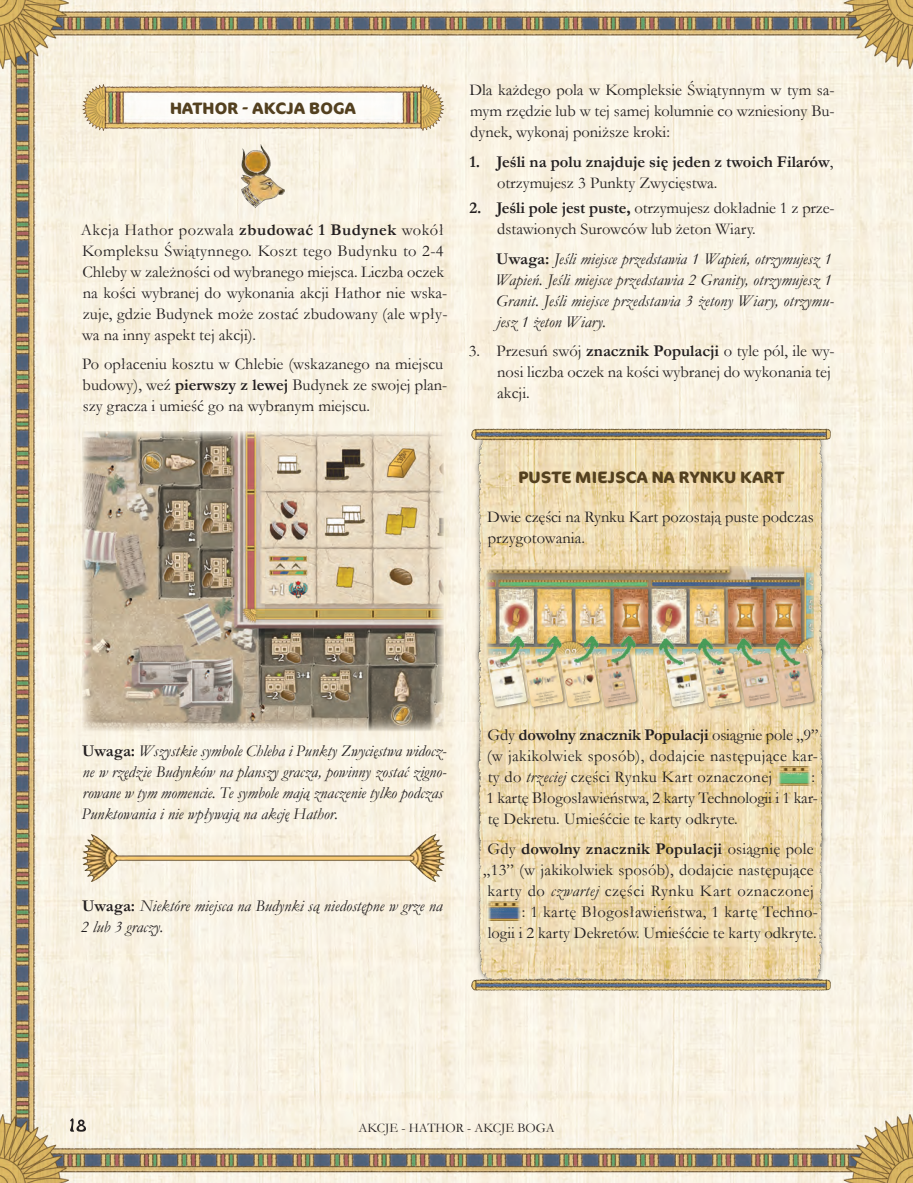
<style>
.page{position:relative;width:913px;height:1183px;background:#fff}
.page>*{position:absolute;margin:0;border:0;box-sizing:border-box;transform-origin:0 0}
.t1{font:16.5px/21px "Garamond";color:#231f20}
.t2{font:italic 16.5px/21px "Garamond";color:#231f20}
.t3{font:700 16.5px/21px "Garamond";color:#231f20}
.t4{font:700 16.5px "Cocon Pro";letter-spacing:.01em;color:#53401f}
.t5{font:13.2px "Garamond";color:#231f20}
.s1{font-weight:700}
.s2{font-weight:400}
.s3{font-weight:700;font-style:normal}
.s4{font-style:italic}
</style>
<div class="page">
<img style="left:0;top:0;width:912px;height:1183px">
<svg style="left:70px;top:1118px;width:16px;height:13px"></svg>
<img style="left:470px;top:422px;width:361px;height:188px">
<img style="left:470px;top:610px;width:361px;height:110px">
<img style="left:470px;top:720px;width:361px;height:276px">
<img style="left:82px;top:85px;width:362px;height:45px">
<img style="left:241px;top:144px;width:43px;height:64px">
<img style="left:82px;top:431px;width:362px;height:300px">
<img style="left:82px;top:834px;width:362px;height:47px">
<img style="left:776px;top:766px;width:34px;height:19px">
<img style="left:487px;top:902px;width:34px;height:19px">
<img style="left:486px;top:566px;width:327px;height:89px">
<div style="left:485px;top:652px;width:45px;height:59px;background:#231f20;opacity:.44"></div>
<img style="left:487px;top:653px;width:34px;height:54px">
<div style="left:521px;top:652px;width:45px;height:59px;background:#231f20;opacity:.44"></div>
<img style="left:523px;top:653px;width:35px;height:54px">
<div style="left:558px;top:652px;width:45px;height:59px;background:#231f20;opacity:.44"></div>
<img style="left:560px;top:653px;width:34px;height:54px">
<div style="left:594px;top:652px;width:45px;height:59px;background:#231f20;opacity:.44"></div>
<img style="left:596px;top:653px;width:40px;height:54px">
<img style="left:606px;top:631px;width:33px;height:36px">
<img style="left:568px;top:631px;width:34px;height:36px">
<img style="left:531px;top:631px;width:34px;height:36px">
<div style="left:662px;top:652px;width:45px;height:59px;background:#231f20;opacity:.44"></div>
<img style="left:664px;top:653px;width:34px;height:54px">
<div style="left:698px;top:652px;width:45px;height:59px;background:#231f20;opacity:.44"></div>
<img style="left:700px;top:653px;width:35px;height:54px">
<div style="left:735px;top:652px;width:45px;height:59px;background:#231f20;opacity:.44"></div>
<img style="left:737px;top:653px;width:34px;height:54px">
<img style="left:693px;top:634px;width:33px;height:35px">
<img style="left:654px;top:634px;width:33px;height:35px">
<img style="left:732px;top:634px;width:33px;height:35px">
<div style="left:771px;top:652px;width:45px;height:59px;background:#231f20;opacity:.44"></div>
<img style="left:773px;top:653px;width:40px;height:54px">
<img style="left:770px;top:634px;width:34px;height:35px">
<img style="left:494px;top:631px;width:34px;height:36px">
<p class="t4" style="left:170px;top:97px;width:187px">HATHOR - AKCJA BOGA</p>
<p class="t1" style="left:81px;top:218px;width:368px">Akcja Hathor pozwala <span class="s1">zbudować 1 Budynek</span> wokół Kompleksu Świątynnego. Koszt tego Budynku to 2-4<br>Chleby w zależności od wybranego miejsca. Liczba oczek na kości wybranej do wykonania akcji Hathor nie wska&shy;zuje, gdzie Budynek może zostać zbudowany (ale wpły&shy;wa na inny aspekt tej akcji).</p>
<p class="t1" style="left:82px;top:353px;width:367px">Po opłaceniu kosztu w Chlebie (wskazanego na miejscu budowy), weź <span class="s1">pierwszy z lewej</span> Budynek ze swojej plan&shy;szy gracza i umieść go na wybranym miejscu.</p>
<p class="t1" style="left:469px;top:79px;width:367px;text-align:justify">Dla każdego pola w Kompleksie Świątynnym w tym sa&shy;mym rzędzie lub w tej samej kolumnie co wzniesiony Bu&shy;dynek, wykonaj poniższe kroki:</p>
<p class="t3" style="left:497px;top:151px;width:338px;text-indent:-28px">1. Jeśli na polu znajduje się jeden z twoich Filarów<span class="s2">, otrzymujesz 3 Punkty Zwycięstwa.</span></p>
<p class="t1" style="left:497px;top:197px;width:337px;text-indent:-28px"><span class="s1">2. Jeśli pole jest puste,</span> otrzymujesz dokładnie 1 z prze‑ dstawionych Surowców lub żeton Wiary.</p>
<p class="t2" style="left:495px;top:247px;width:339px;text-align:justify"><span class="s3">Uwaga:</span> Jeśli miejsce przedstawia 1 Wapień, otrzymujesz 1<br>Wapień. Jeśli miejsce przedstawia 2 Granity, otrzymujesz 1<br>Granit. Jeśli miejsce przedstawia 3 żetony Wiary, otrzymu&shy;jesz 1 żeton Wiary.</p>
<p class="t1" style="left:497px;top:340px;width:339px;text-indent:-28px">3. Przesuń swój <span class="s1">znacznik Populacji</span> o tyle pól, ile wy&shy;nosi liczba oczek na kości wybranej do wykonania tej akcji.</p>
<p class="t4" style="left:518px;top:466px;width:267px">PUSTE MIEJSCA NA RYNKU KART</p>
<p class="t1" style="left:487px;top:505px;width:328px">Dwie części na Rynku Kart pozostają puste podczas przygotowania.</p>
<p class="t2" style="left:81px;top:739px;width:366px"><span class="s3">Uwaga:</span> Wszystkie symbole Chleba i Punkty Zwycięstwa widocz&shy;ne w rzędzie Budynków na planszy gracza, powinny zostać zigno&shy;rowane w tym momencie. Te symbole mają znaczenie tylko podczas Punktowania i nie wpływają na akcję Hathor.</p>
<p class="t2" style="left:81px;top:895px;width:363px"><span class="s3">Uwaga:</span> Niektóre miejsca na Budynki są niedostępne w grze na<br>2 lub 3 graczy.</p>
<p class="t1" style="left:486px;top:724px;width:333px;text-align:justify">Gdy <span class="s1">dowolny znacznik Populacji</span> osiągnie pole „9” (w jakikolwiek sposób), dodajcie następujące kar&shy;ty do <span class="s4">trzeciej</span> części Rynku Kart oznaczonej</p>
<p class="t1" style="left:486px;top:766px;width:332px;text-align:justify;text-indent:325px">:<br>1 kartę Błogosławieństwa, 2 karty Technologii i 1 kar‑ tę Dekretu. Umieśćcie te karty odkryte.</p>
<p class="t1" style="left:483px;top:837px;width:336px;text-align:right">Gdy <span class="s1">dowolny znacznik Populacji</span> osiągnię pole „13” (w jakikolwiek sposób), dodajcie następujące karty do <span class="s4">czwartej</span> części Rynku Kart oznaczonej<br>: 1 kartę Błogosławieństwa, 1 kartę Techno-<br>logii i 2 karty Dekretów. Umieśćcie te karty odkryte.</p>
<p class="t5" style="left:358px;top:1119px;width:198px">AKCJE - HATHOR - AKCJE BOGA</p>
</div>
